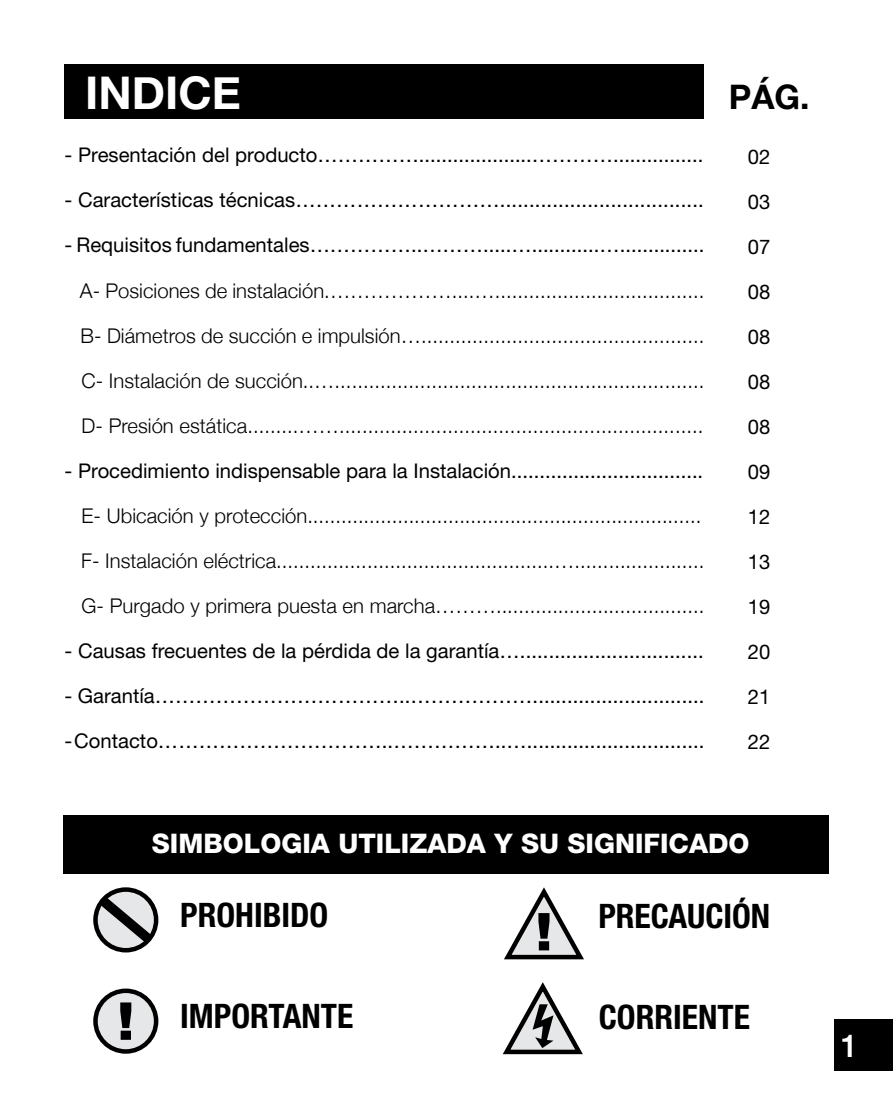
<style>
.page{position:relative;width:893px;height:1117px;background:#fff}
.page>*{position:absolute;margin:0;border:0;box-sizing:border-box;transform-origin:0 0}
.t1{font:700 45px "Helvetica Neue";color:#fff}
.t2{font:700 condensed 33.75px "Helvetica Neue";color:#000}
.t3{font:700 33.75px "Helvetica Neue";color:#000}
.t4{font:500 31.5px "Helvetica Neue";color:#fff}
.t5{font:800 27px "Helvetica Neue";color:#fff}
.t6{font:300 20.25px "Helvetica Neue";color:#000}
.t7{font:20.25px "Helvetica Neue";color:#000}
</style>
<div class="page">
<div style="left:834px;top:1018px;width:59px;height:52px;background:#000"></div>
<svg style="left:95px;top:990px;width:61px;height:61px;background:#cacbcb"></svg>
<div style="left:93px;top:988px;width:65px;height:65px;border:4px solid #000;border-radius:50%"></div>
<svg style="left:504px;top:887px;width:80px;height:73px"></svg>
<svg style="left:120px;top:1002px;width:11px;height:37px"></svg>
<div style="left:64px;top:64px;width:640px;height:54px;background:#000"></div>
<div style="left:64px;top:815px;width:765px;height:58px;background:#000"></div>
<svg style="left:95px;top:889px;width:61px;height:61px"></svg>
<div style="left:93px;top:887px;width:65px;height:65px;border:4px solid #000;border-radius:50%"></div>
<svg style="left:100px;top:896px;width:52px;height:46px;background:#a0a1a1"></svg>
<svg style="left:503px;top:982px;width:80px;height:73px"></svg>
<h1 class="t1" style="left:85px;top:58px;width:157px">INDICE</h1>
<h2 class="t3" style="left:729px;top:71px;width:82px">PÁG.</h2>
<p class="t7" style="left:65px;top:143px;width:640px">- Presentación del producto……………....................…………................</p>
<p class="t7" style="left:65px;top:188px;width:641px">- Características técnicas…………………………...................................</p>
<p class="t7" style="left:65px;top:233px;width:641px">- Requisitos fundamentales……………..……….....…............…...............</p>
<p class="t6" style="left:80px;top:274px;width:626px">A- Posiciones de instalación.………………....….....................................</p>
<p class="t6" style="left:81px;top:319px;width:625px">B- Diámetros de succión e impulsión…..................................................</p>
<p class="t6" style="left:81px;top:364px;width:624px">C- Instalación de succión..….................................................................</p>
<p class="t6" style="left:82px;top:409px;width:623px">D- Presión estática.........……................................................................</p>
<p class="t7" style="left:65px;top:458px;width:640px">- Procedimiento indispensable para la Instalación..................................</p>
<p class="t6" style="left:82px;top:499px;width:621px">E- Ubicación y protección......................................................................</p>
<p class="t6" style="left:81px;top:544px;width:625px">F- Instalación eléctrica.................................................….......................</p>
<p class="t6" style="left:82px;top:589px;width:624px">G- Purgado y primera puesta en marcha……….....................................</p>
<p class="t7" style="left:65px;top:638px;width:641px">- Causas frecuentes de la pérdida de la garantía…................................</p>
<p class="t7" style="left:65px;top:683px;width:641px">- Garantía………………………………..………………..............................</p>
<p class="t7" style="left:65px;top:728px;width:641px">- Contacto……………………………..……………..…...............................</p>
<p class="t7" style="left:748px;top:145px;width:24px">02</p>
<p class="t7" style="left:748px;top:190px;width:24px">03</p>
<p class="t7" style="left:748px;top:235px;width:24px">07</p>
<p class="t7" style="left:748px;top:280px;width:24px">08</p>
<p class="t7" style="left:748px;top:325px;width:24px">08</p>
<p class="t7" style="left:748px;top:370px;width:24px">08</p>
<p class="t7" style="left:748px;top:415px;width:24px">08</p>
<p class="t7" style="left:748px;top:460px;width:24px">09</p>
<p class="t7" style="left:748px;top:505px;width:24px">12</p>
<p class="t7" style="left:748px;top:550px;width:24px">13</p>
<p class="t7" style="left:748px;top:595px;width:24px">19</p>
<p class="t7" style="left:748px;top:640px;width:24px">20</p>
<p class="t7" style="left:748px;top:685px;width:24px">21</p>
<p class="t7" style="left:748px;top:730px;width:24px">22</p>
<h3 class="t5" style="left:152px;top:827px;width:599px">SIMBOLOGIA UTILIZADA Y SU SIGNIFICADO</h3>
<h2 class="t2" style="left:180px;top:893px;width:150px">PROHIBIDO</h2>
<h2 class="t2" style="left:598px;top:895px;width:173px">PRECAUCIÓN</h2>
<h2 class="t2" style="left:180px;top:995px;width:175px">IMPORTANTE</h2>
<h2 class="t2" style="left:599px;top:996px;width:153px">CORRIENTE</h2>
<h3 class="t4" style="left:841px;top:1020px;width:19px">1</h3>
</div>
